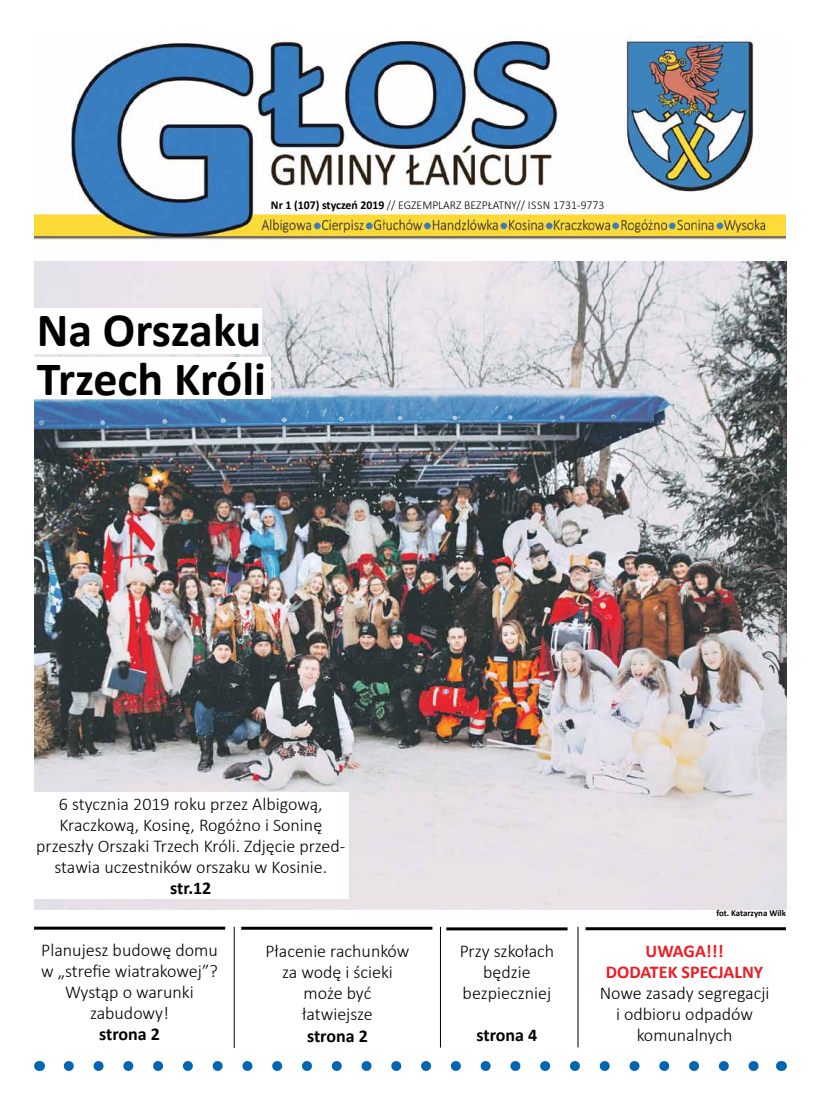
<style>
.page{position:relative;width:820px;height:1106px;background:#fff}
.page>*{position:absolute;margin:0;border:0;box-sizing:border-box;transform-origin:0 0}
.t1{font:700 48px/49px "Calibri";letter-spacing:-.005em;color:#000}
.t2{font:300 18px/21px "Calibri";color:#000;text-align:center}
.t3{font:700 18px "Calibri";color:#000}
.t4{font:700 18px/21px "Calibri";color:#ed1d24;text-align:center}
.t5{font:300 12px "Calibri";color:#000}
.t6{font:700 9px "Calibri";color:#000}
.s1{font-weight:700}
</style>
<div class="page">
<svg style="left:69px;top:1061px;width:690px;height:10px"></svg>
<img style="left:34px;top:37px;width:752px;height:872px">
<div style="left:33px;top:791px;width:315px;height:107px;background:#fff"></div>
<div style="left:34px;top:309px;width:227px;height:45px;background:#fff"></div>
<div style="left:34px;top:357px;width:236px;height:41px;background:#fff"></div>
<hr style="left:234px;top:926px;width:1px;height:122px;background:#000">
<hr style="left:440px;top:926px;width:1px;height:121px;background:#000">
<hr style="left:577px;top:926px;width:1px;height:121px;background:#000">
<hr style="left:34px;top:926px;width:191px;height:3px;background:#000">
<hr style="left:241px;top:926px;width:191px;height:3px;background:#000">
<hr style="left:585px;top:927px;width:200px;height:3px;background:#000">
<hr style="left:446px;top:927px;width:121px;height:3px;background:#000">
<p class="t5" style="left:271px;top:198px;width:335px"><span class="s1">Nr 1 (107) styczeń 2019</span> // EGZEMPLARZ BEZPŁATNY// issn 1731-9773</p>
<h1 class="t1" style="left:37px;top:304px;width:231px">Na Orszaku<br>Trzech Króli</h1>
<p class="t2" style="left:36px;top:793px;width:310px">6 stycznia 2019 roku przez Albigową, Kraczkową, Kosinę, Rogóżno i Soninę przeszły Orszaki Trzech Króli. Zdjęcie przed&shy;stawia uczestników orszaku w Kosinie.</p>
<p class="t3" style="left:170px;top:875px;width:43px">str.12</p>
<p class="t2" style="left:41px;top:939px;width:178px">Planujesz budowę domu w „strefie wiatrakowej”?<br>Wystąp o warunki zabudowy!</p>
<p class="t3" style="left:99px;top:1021px;width:62px">strona 2</p>
<p class="t2" style="left:265px;top:940px;width:145px">Płacenie rachunków za wodę i ścieki może być<br>łatwiejsze</p>
<p class="t3" style="left:307px;top:1022px;width:62px">strona 2</p>
<p class="t2" style="left:459px;top:940px;width:96px">Przy szkołach będzie bezpieczniej</p>
<p class="t3" style="left:476px;top:1022px;width:62px">strona 4</p>
<p class="t6" style="left:716px;top:906px;width:71px">fot. Katarzyna Wilk</p>
<p class="t4" style="left:605px;top:940px;width:159px">UWAGA!!!<br>DODATEK SPECJALNY</p>
<p class="t2" style="left:599px;top:982px;width:171px">Nowe zasady segregacji i odbioru odpadów komunalnych</p>
</div>
